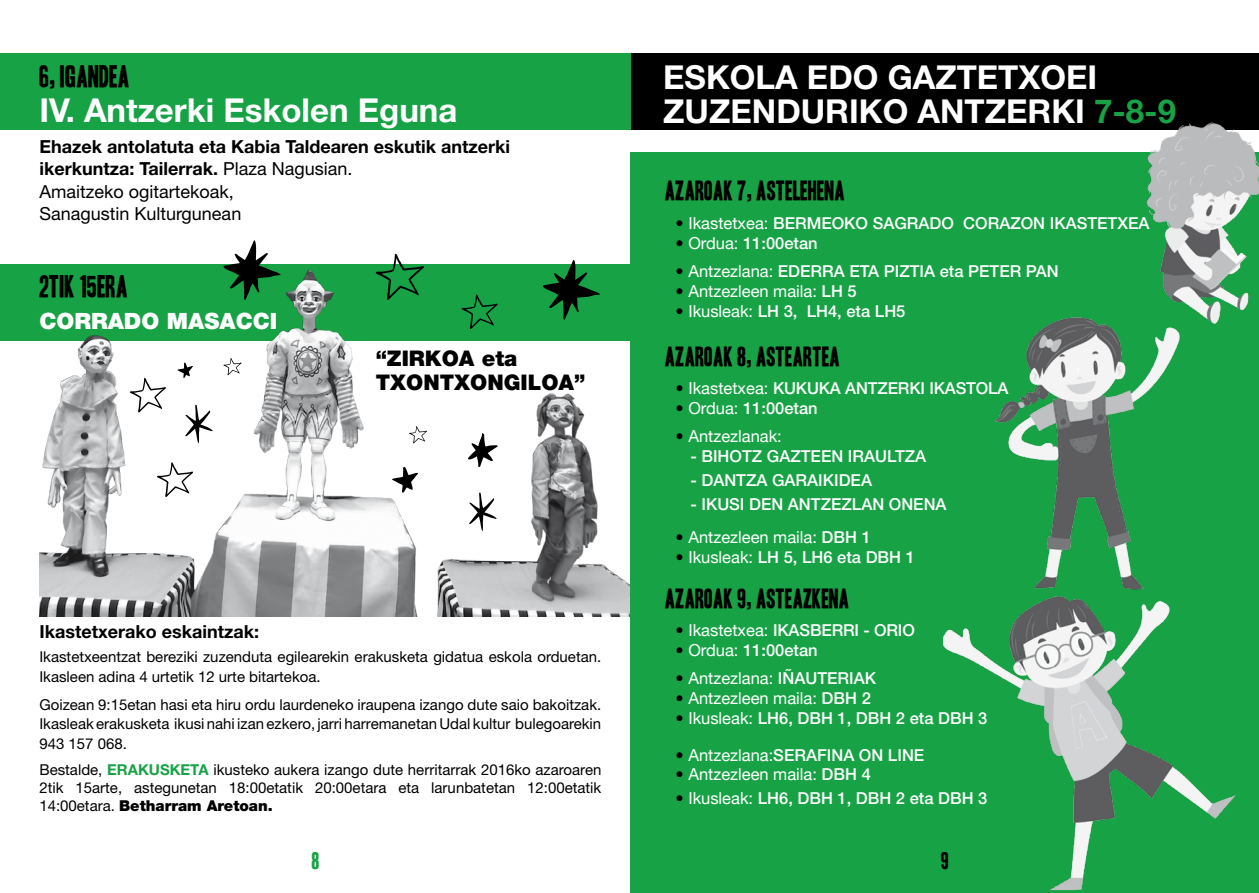
<style>
.page{position:relative;width:1259px;height:893px;background:#fff}
.page>*{position:absolute;margin:0;border:0;box-sizing:border-box;transform-origin:0 0}
.t1{font:700 33px/34.5px "Helvetica Neue";color:#fff}
.t2{font:27px "Headline One HPLHS";color:#000}
.t3{font:24px "Headline One HPLHS";color:#000}
.t4{font:900 22.5px "Helvetica Neue";color:#fff}
.t5{font:900 21.6px/23.4px "Helvetica Neue";color:#000}
.t6{font:21px "Headline One HPLHS";color:#17a345}
.t7{font:21px "Headline One HPLHS";color:#000}
.t8{font:700 18px/22.5px "Helvetica Neue";color:#000}
.t9{font:500 16.5px "Helvetica Neue";color:#fff}
.t10{font:16.5px "Helvetica Neue";color:#fff}
.t11{font:15px/19.5px "Helvetica Neue";color:#000;text-align:justify}
.s1{font-weight:400}
.s2{font-weight:700;color:#17a345}
.s3{font-weight:900}
.s4{color:#17a345}
.s5{font-weight:400;color:#000}
.s6{color:#000}
.s7{font-weight:500}
</style>
<div class="page">
<div style="left:629px;top:53px;width:630px;height:77px;background:#000"></div>
<div style="left:0;top:264px;width:630px;height:76px;background:#17a345"></div>
<div style="left:630px;top:152px;width:629px;height:741px;background:#17a345"></div>
<div style="left:0;top:53px;width:630px;height:77px;background:#17a345"></div>
<img style="left:39px;top:253px;width:590px;height:363px">
<svg style="left:542px;top:260px;width:58px;height:60px"></svg>
<svg style="left:223px;top:240px;width:57px;height:60px"></svg>
<svg style="left:376px;top:254px;width:48px;height:46px"></svg>
<svg style="left:392px;top:467px;width:26px;height:26px"></svg>
<svg style="left:177px;top:362px;width:16px;height:16px"></svg>
<svg style="left:461px;top:294px;width:37px;height:35px"></svg>
<svg style="left:130px;top:378px;width:36px;height:35px"></svg>
<svg style="left:157px;top:462px;width:36px;height:35px"></svg>
<svg style="left:223px;top:358px;width:18px;height:17px"></svg>
<svg style="left:409px;top:426px;width:18px;height:18px"></svg>
<svg style="left:468px;top:433px;width:30px;height:34px"></svg>
<svg style="left:185px;top:405px;width:28px;height:38px"></svg>
<svg style="left:469px;top:492px;width:27px;height:39px"></svg>
<img style="left:1146px;top:122px;width:113px;height:202px">
<img style="left:943px;top:598px;width:293px;height:292px">
<img style="left:994px;top:312px;width:195px;height:286px">
<h2 class="t2" style="left:39px;top:64px;width:92px">6, IGANDEA</h2>
<h1 class="t1" style="left:39px;top:92px;width:419px">IV. Antzerki Eskolen Eguna</h1>
<p class="t8" style="left:39px;top:135px;width:472px">Ehazek antolatuta eta Kabia Taldearen eskutik antzerki ikerkuntza: Tailerrak. <span class="s1">Plaza Nagusian.<br>Amaitzeko ogitartekoak,<br>Sanagustin Kulturgunean</span></p>
<h2 class="t2" style="left:39px;top:274px;width:90px">2TIK 15ERA</h2>
<h3 class="t4" style="left:39px;top:307px;width:239px">CORRADO MASACCI</h3>
<h3 class="t5" style="left:376px;top:347px;width:211px">“ZIRKOA eta<br>TXONTXONGILOA”</h3>
<p class="t8" style="left:39px;top:620px;width:221px">Ikastetxerako eskaintzak:</p>
<p class="t11" style="left:39px;top:647px;width:563px">Ikastetxeentzat bereziki zuzenduta egilearekin erakusketa gidatua eskola orduetan.<br>Ikasleen adina 4 urtetik 12 urte bitartekoa.</p>
<p class="t11" style="left:39px;top:694px;width:563px">Goizean 9:15etan hasi eta hiru ordu laurdeneko iraupena izango dute saio bakoitzak.<br>Ikasleak erakusketa ikusi nahi izan ezkero, jarri harremanetan Udal kultur bulegoarekin 943 157 068.</p>
<p class="t11" style="left:39px;top:760px;width:563px;line-height:18px">Bestalde, <span class="s2">ERAKUSKETA</span> ikusteko aukera izango dute herritarrak 2016ko azaroaren 2tik 15arte, astegunetan 18:00etatik 20:00etara eta larunbatetan 12:00etatik 14:00etara. <span class="s3">Betharram Aretoan.</span></p>
<h1 class="t1" style="left:663px;top:59px;width:514px">ESKOLA EDO GAZTETXOEI<br>ZUZENDURIKO ANTZERKI <span class="s4">7-8-9</span></h1>
<h3 class="t3" style="left:665px;top:180px;width:182px">AZAROAK 7, ASTELEHENA</h3>
<p class="t9" style="left:675px;top:213px;width:475px"><span class="s5">•</span> <span class="s1">Ikastetxea:</span> BERMEOKO SAGRADO CORAZON IKASTETXEA</p>
<p class="t9" style="left:675px;top:233px;width:144px"><span class="s5">•</span> <span class="s1">Ordua:</span> 11:00etan</p>
<p class="t9" style="left:675px;top:261px;width:384px"><span class="s5">•</span> <span class="s1">Antzezlana:</span> EDERRA ETA PIZTIA eta PETER PAN</p>
<p class="t10" style="left:675px;top:277px;width:183px"><span class="s6">•</span> Antzezleen maila: <span class="s7">LH 5</span></p>
<p class="t9" style="left:675px;top:301px;width:231px"><span class="s5">•</span> <span class="s1">Ikusleak:</span> LH 3, LH4, eta LH5</p>
<h3 class="t3" style="left:665px;top:345px;width:177px">AZAROAK 8, ASTEARTEA</h3>
<p class="t9" style="left:675px;top:378px;width:334px"><span class="s5">•</span> <span class="s1">Ikastetxea:</span> KUKUKA ANTZERKI IKASTOLA</p>
<p class="t9" style="left:675px;top:398px;width:144px"><span class="s5">•</span> <span class="s1">Ordua:</span> 11:00etan</p>
<p class="t10" style="left:675px;top:422px;width:108px"><span class="s6">•</span> Antzezlanak:</p>
<p class="t9" style="left:690px;top:446px;width:237px">- BIHOTZ GAZTEEN IRAULTZA</p>
<p class="t9" style="left:690px;top:470px;width:183px">- DANTZA GARAIKIDEA</p>
<p class="t9" style="left:690px;top:494px;width:258px">- IKUSI DEN ANTZEZLAN ONENA</p>
<p class="t10" style="left:675px;top:523px;width:197px"><span class="s6">•</span> Antzezleen maila: <span class="s7">DBH 1</span></p>
<p class="t9" style="left:675px;top:547px;width:241px"><span class="s5">•</span> <span class="s1">Ikusleak:</span> LH 5, LH6 eta DBH 1</p>
<h3 class="t3" style="left:665px;top:587px;width:186px">AZAROAK 9, ASTEAZKENA</h3>
<p class="t9" style="left:675px;top:620px;width:241px"><span class="s5">•</span> <span class="s1">Ikastetxea:</span> IKASBERRI - ORIO</p>
<p class="t9" style="left:675px;top:640px;width:144px"><span class="s5">•</span> <span class="s1">Ordua:</span> 11:00etan</p>
<p class="t10" style="left:675px;top:664px;width:202px"><span class="s6">•</span> Antzezlana: <span class="s7">IÑAUTERIAK</span></p>
<p class="t10" style="left:675px;top:684px;width:197px"><span class="s6">•</span> Antzezleen maila: <span class="s7">DBH 2</span></p>
<p class="t9" style="left:675px;top:708px;width:313px"><span class="s5">•</span> <span class="s1">Ikusleak:</span> LH6, DBH 1, DBH 2 eta DBH 3</p>
<p class="t9" style="left:675px;top:745px;width:250px"><span class="s5">•</span> <span class="s1">Antzezlana:</span>SERAFINA ON LINE</p>
<p class="t10" style="left:675px;top:760px;width:197px"><span class="s6">•</span> Antzezleen maila: <span class="s7">DBH 4</span></p>
<p class="t9" style="left:675px;top:789px;width:313px"><span class="s5">•</span> <span class="s1">Ikusleak:</span> LH6, DBH 1, DBH 2 eta DBH 3</p>
<h3 class="t6" style="left:312px;top:850px;width:9px">8</h3>
<h3 class="t7" style="left:941px;top:850px;width:9px">9</h3>
</div>
